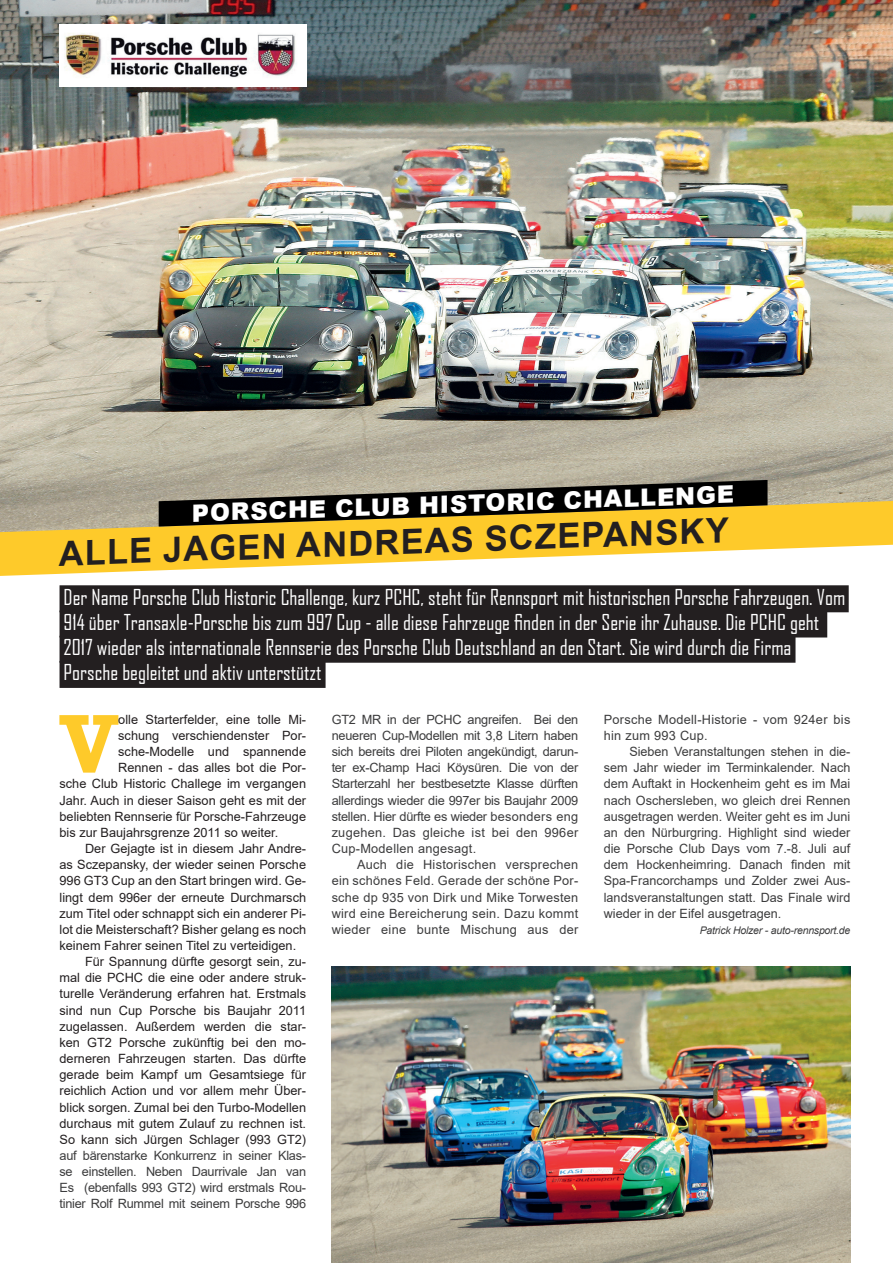
<style>
.page{position:relative;width:893px;height:1263px;background:#fff}
.page>*{position:absolute;margin:0;border:0;box-sizing:border-box;transform-origin:0 0}
.t1{font:700 84.15px "Rockwell";color:#feca2a}
.t2{font:700 34.5px "Arial";color:#231f20}
.t3{font:900 24px "Arial";color:#fff}
.t4{font:21px/25.2px "Agency FB";color:#fff}
.t5{font:12.75px/16.2px "Arial";letter-spacing:.02em;color:#3c3c3d;text-align:justify}
.t6{font:12.75px "Arial";color:#231f20}
.t7{font:italic 10.5px "Arial";letter-spacing:-.02em;color:#3c3c3d}
</style>
<div class="page">
<img style="left:0;top:0;width:893px;height:501px">
<svg style="left:0;top:501px;width:893px;height:75px;fill:#feca2a"></svg>
<svg style="left:159px;top:480px;width:608px;height:47px;background:#64562d"></svg>
<div style="left:60px;top:585px;width:789px;height:27px;background:#231f20"></div>
<div style="left:60px;top:610px;width:767px;height:27px;background:#231f20"></div>
<div style="left:60px;top:636px;width:735px;height:27px;background:#231f20"></div>
<div style="left:60px;top:661px;width:266px;height:27px;background:#231f20"></div>
<img style="left:332px;top:966px;width:518px;height:297px">
<img style="left:60px;top:24px;width:246px;height:62px">
<h3 class="t3" style="left:191px;top:496px;width:544px;rotate:-2deg">PORSCHE CLUB HISTORIC CHALLENGE</h3>
<h2 class="t2" style="left:57px;top:529px;width:672px;rotate:-2deg">ALLE JAGEN ANDREAS SCZEPANSKY</h2>
<p class="t4" style="left:64px;top:584px;width:783px">Der Name Porsche Club Historic Challenge, kurz PCHC, steht für Rennsport mit historischen Porsche Fahrzeugen. Vom 914 über Transaxle-Porsche bis zum 997 Cup - alle diese Fahrzeuge finden in der Serie ihr Zuhause. Die PCHC geht 2017 wieder als internationale Rennserie des Porsche Club Deutschland an den Start. Sie wird durch die Firma Porsche begleitet und aktiv unterstützt</p>
<p class="t5" style="left:332px;top:711px;width:248px">GT2 MR in der PCHC angreifen. Bei den neueren Cup-Modellen mit 3,8 Litern haben sich bereits drei Piloten angekündigt, darun&shy;ter ex-Champ Haci Köysüren. Die von der Starterzahl her bestbesetzte Klasse dürften allerdings wieder die 997er bis Baujahr 2009 stellen. Hier dürfte es wieder besonders eng zugehen. Das gleiche ist bei den 996er Cup-Modellen angesagt.</p>
<p class="t5" style="left:332px;top:856px;width:248px;text-indent:26px">Auch die Historischen versprechen ein schönes Feld. Gerade der schöne Por&shy;sche dp 935 von Dirk und Mike Torwesten wird eine Bereicherung sein. Dazu kommt wieder eine bunte Mischung aus der</p>
<h1 class="t1" style="left:60px;top:693px;width:60px">V</h1>
<p class="t6" style="left:118px;top:710px;width:189px">olle Starterfelder, eine tolle Mi-</p>
<p class="t5" style="left:604px;top:711px;width:248px">Porsche Modell-Historie - vom 924er bis hin zum 993 Cup.</p>
<p class="t5" style="left:604px;top:743px;width:248px;text-indent:26px">Sieben Veranstaltungen stehen in die&shy;sem Jahr wieder im Terminkalender. Nach dem Auftakt in Hockenheim geht es im Mai nach Oschersleben, wo gleich drei Rennen ausgetragen werden. Weiter geht es im Juni an den Nürburgring. Highlight sind wieder die Porsche Club Days vom 7.-8. Juli auf dem Hockenheimring. Danach finden mit Spa-Francorchamps und Zolder zwei Aus&shy;landsveranstaltungen statt. Das Finale wird wieder in der Eifel ausgetragen.</p>
<p class="t7" style="left:700px;top:923px;width:152px">Patrick Holzer - auto-rennsport.de</p>
<p class="t6" style="left:118px;top:727px;width:189px">schung verschiendenster Por-</p>
<p class="t6" style="left:118px;top:743px;width:189px">sche-Modelle und spannende</p>
<p class="t6" style="left:118px;top:759px;width:189px">Rennen - das alles bot die Por-</p>
<p class="t6" style="left:60px;top:775px;width:248px">sche Club Historic Challege im vergangen</p>
<p class="t6" style="left:60px;top:791px;width:248px">Jahr. Auch in dieser Saison geht es mit der</p>
<p class="t6" style="left:60px;top:807px;width:248px">beliebten Rennserie für Porsche-Fahrzeuge</p>
<p class="t6" style="left:60px;top:824px;width:220px">bis zur Baujahrsgrenze 2011 so weiter.</p>
<p class="t6" style="left:85px;top:840px;width:223px">Der Gejagte ist in diesem Jahr Andre-</p>
<p class="t6" style="left:60px;top:856px;width:248px">as Sczepansky, der wieder seinen Porsche</p>
<p class="t6" style="left:60px;top:872px;width:248px">996 GT3 Cup an den Start bringen wird. Ge-</p>
<p class="t6" style="left:60px;top:888px;width:248px">lingt dem 996er der erneute Durchmarsch</p>
<p class="t6" style="left:60px;top:904px;width:248px">zum Titel oder schnappt sich ein anderer Pi-</p>
<p class="t6" style="left:60px;top:920px;width:248px">lot die Meisterschaft? Bisher gelang es noch</p>
<p class="t6" style="left:60px;top:937px;width:238px">keinem Fahrer seinen Titel zu verteidigen.</p>
<p class="t6" style="left:85px;top:953px;width:223px">Für Spannung dürfte gesorgt sein, zu-</p>
<p class="t6" style="left:60px;top:969px;width:248px">mal die PCHC die eine oder andere struk-</p>
<p class="t6" style="left:60px;top:985px;width:248px">turelle Veränderung erfahren hat. Erstmals</p>
<p class="t6" style="left:60px;top:1001px;width:248px">sind nun Cup Porsche bis Baujahr 2011</p>
<p class="t6" style="left:60px;top:1017px;width:248px">zugelassen. Außerdem werden die star-</p>
<p class="t6" style="left:60px;top:1034px;width:248px">ken GT2 Porsche zukünftig bei den mo-</p>
<p class="t6" style="left:60px;top:1050px;width:248px">derneren Fahrzeugen starten. Das dürfte</p>
<p class="t6" style="left:60px;top:1066px;width:248px">gerade beim Kampf um Gesamtsiege für</p>
<p class="t6" style="left:60px;top:1082px;width:248px">reichlich Action und vor allem mehr Über-</p>
<p class="t6" style="left:60px;top:1098px;width:248px">blick sorgen. Zumal bei den Turbo-Modellen</p>
<p class="t6" style="left:60px;top:1114px;width:248px">durchaus mit gutem Zulauf zu rechnen ist.</p>
<p class="t6" style="left:60px;top:1130px;width:248px">So kann sich Jürgen Schlager (993 GT2)</p>
<p class="t5" style="left:60px;top:1147px;width:248px">auf bärenstarke Konkurrenz in seiner Klas&shy;se einstellen. Neben Daurrivale Jan van Es (ebenfalls 993 GT2) wird erstmals Rou&shy;tinier Rolf Rummel mit seinem Porsche 996</p>
</div>
